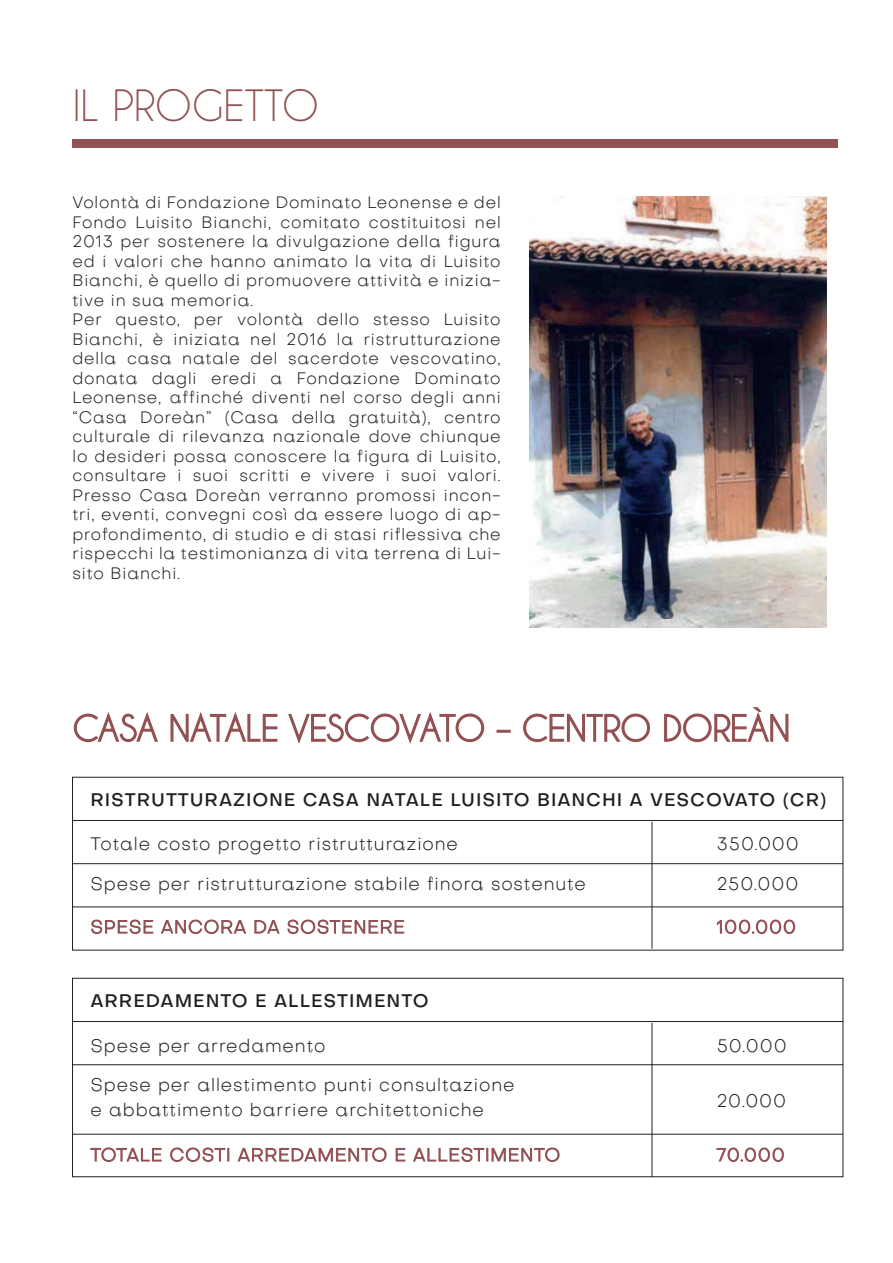
<style>
.page{position:relative;width:893px;height:1263px;background:#fff}
.page>*{position:absolute;margin:0;border:0;box-sizing:border-box;transform-origin:0 0}
.t1{font:40.5px "Caviar Dreams";letter-spacing:-.01em;color:#925154}
.t2{font:300 18px/39.3px "Subjectivity";letter-spacing:.05em;color:#231f20}
.t3{font:500 18px "Subjectivity";letter-spacing:.05em;color:#231f20}
.t4{font:300 16.5px/19.5px "Subjectivity";letter-spacing:.05em;color:#231f20}
</style>
<div class="page">
<img style="left:529px;top:196px;width:298px;height:431px">
<div style="left:72px;top:777px;width:771px;height:173px;border:1px solid #231f20"></div>
<hr style="left:73px;top:906px;width:770px;height:1px;background:#231f20">
<hr style="left:73px;top:863px;width:770px;height:1px;background:#231f20">
<hr style="left:73px;top:820px;width:770px;height:1px;background:#231f20">
<hr style="left:652px;top:822px;width:1px;height:127px;background:#231f20">
<svg style="left:91px;top:919px;width:63px;height:15px"></svg>
<svg style="left:161px;top:919px;width:86px;height:15px"></svg>
<svg style="left:254px;top:920px;width:26px;height:14px"></svg>
<svg style="left:287px;top:919px;width:117px;height:15px"></svg>
<div style="left:72px;top:978px;width:771px;height:199px;border:1px solid #231f20"></div>
<hr style="left:73px;top:1134px;width:770px;height:1px;background:#231f20">
<hr style="left:73px;top:1064px;width:770px;height:1px;background:#231f20">
<hr style="left:73px;top:1021px;width:770px;height:1px;background:#231f20">
<hr style="left:652px;top:1023px;width:1px;height:154px;background:#231f20">
<svg style="left:90px;top:1147px;width:72px;height:15px"></svg>
<svg style="left:170px;top:1147px;width:59px;height:15px"></svg>
<svg style="left:237px;top:1147px;width:150px;height:15px"></svg>
<svg style="left:395px;top:1148px;width:11px;height:14px"></svg>
<svg style="left:413px;top:1147px;width:147px;height:15px"></svg>
<svg style="left:717px;top:919px;width:78px;height:15px"></svg>
<svg style="left:716px;top:1147px;width:68px;height:15px"></svg>
<div style="left:73px;top:140px;width:765px;height:8px;background:#925154"></div>
<svg style="left:73px;top:712px;width:85px;height:31px"></svg>
<svg style="left:170px;top:712px;width:108px;height:30px"></svg>
<svg style="left:288px;top:712px;width:197px;height:32px"></svg>
<div style="left:497px;top:730px;width:14px;height:3px;border:2px solid #935154"></div>
<svg style="left:523px;top:713px;width:127px;height:30px"></svg>
<svg style="left:664px;top:707px;width:125px;height:36px"></svg>
<h1 class="t1" style="left:73px;top:81px;width:248px">IL PROGETTO</h1>
<p class="t4" style="left:73px;top:192px;width:430px">Volontà di Fondazione Dominato Leonense e del Fondo Luisito Bianchi, comitato costituitosi nel 2013 per sostenere la divulgazione della figura ed i valori che hanno animato la vita di Luisito Bianchi, è quello di promuovere attività e inizia&shy;tive in sua memoria.<br>Per questo, per volontà dello stesso Luisito Bianchi, è iniziata nel 2016 la ristrutturazione della casa natale del sacerdote vescovatino, donata dagli eredi a Fondazione Dominato Leonense, affinché diventi nel corso degli anni “Casa Doreàn” (Casa della gratuità), centro culturale di rilevanza nazionale dove chiunque lo desideri possa conoscere la figura di Luisito, consultare i suoi scritti e vivere i suoi valori.<br>Presso Casa Doreàn verranno promossi incon&shy;tri, eventi, convegni così da essere luogo di ap&shy;profondimento, di studio e di stasi riflessiva che rispecchi la testimonianza di vita terrena di Lui&shy;sito Bianchi.</p>
<p class="t3" style="left:90px;top:787px;width:737px">RISTRUTTURAZIONE CASA NATALE LUISITO BIANCHI A VESCOVATO (CR)</p>
<p class="t2" style="left:90px;top:824px;width:497px">Totale costo progetto ristrutturazione<br>Spese per ristrutturazione stabile finora sostenute</p>
<p class="t2" style="left:717px;top:824px;width:84px">350.000<br>250.000</p>
<p class="t3" style="left:90px;top:988px;width:340px">ARREDAMENTO E ALLESTIMENTO</p>
<p class="t2" style="left:90px;top:1025px;width:426px">Spese per arredamento<br>Spese per allestimento punti consultazione</p>
<p class="t2" style="left:90px;top:1089px;width:395px">e abbattimento barriere architettoniche</p>
<p class="t2" style="left:717px;top:1025px;width:72px">50.000</p>
<p class="t2" style="left:717px;top:1080px;width:71px">20.000</p>
</div>
